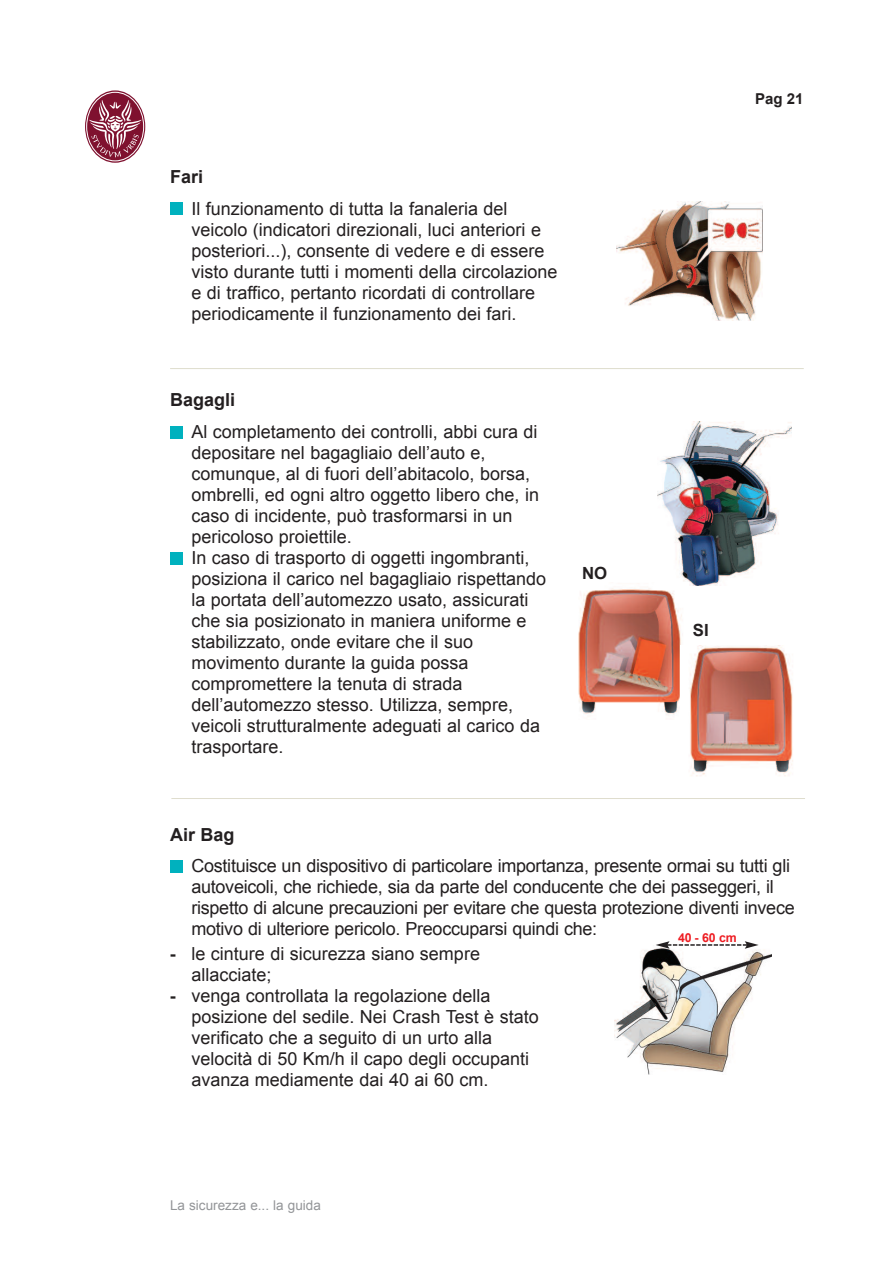
<style>
.page{position:relative;width:893px;height:1263px;background:#fff}
.page>*{position:absolute;margin:0;border:0;box-sizing:border-box;transform-origin:0 0}
.t1{font:18px/21px "Arial";color:#231f20}
.t2{font:700 18px "Arial";color:#231f20}
.t3{font:700 16.8px "Arial";color:#231f20}
.t4{font:700 15px "Arial";color:#231f20}
.t5{font:13.5px "Arial";color:#939598}
.t6{font:700 12.3px "Arial";color:#ee1d23}
.s1{font-weight:700}
</style>
<div class="page">
<img style="left:615px;top:948px;width:156px;height:127px">
<div style="left:170px;top:860px;width:12px;height:12px;background:#00b1be"></div>
<svg style="left:656px;top:941px;width:103px;height:8px"></svg>
<svg style="left:86px;top:92px;width:58px;height:69px"></svg>
<img style="left:617px;top:202px;width:145px;height:118px">
<hr style="left:170px;top:368px;width:634px;height:1px;background:#dfddce">
<img style="left:658px;top:422px;width:133px;height:163px">
<img style="left:578px;top:582px;width:110px;height:135px">
<div style="left:170px;top:426px;width:12px;height:12px;background:#00b1be"></div>
<div style="left:170px;top:552px;width:12px;height:12px;background:#00b1be"></div>
<div style="left:170px;top:203px;width:12px;height:12px;background:#00b1be"></div>
<img style="left:681px;top:646px;width:112px;height:130px">
<hr style="left:171px;top:798px;width:634px;height:1px;background:#dfddce">
<p class="t2" style="left:170px;top:167px;width:35px">Fari</p>
<p class="t1" style="left:191px;top:198px;width:368px">Il funzionamento di tutta la fanaleria del veicolo (indicatori direzionali, luci anteriori e posteriori...), consente di vedere e di essere visto durante tutti i momenti della circolazione e di traffico, pertanto ricordati di controllare periodicamente il funzionamento dei fari.</p>
<p class="t2" style="left:170px;top:390px;width:67px">Bagagli</p>
<p class="t1" style="left:191px;top:421px;width:356px">Al completamento dei controlli, abbi cura di depositare nel bagagliaio dell’auto e, comunque, al di fuori dell’abitacolo, borsa, ombrelli, ed ogni altro oggetto libero che, in caso di incidente, può trasformarsi in un pericoloso proiettile.<br>In caso di trasporto di oggetti ingombranti, posiziona il carico nel bagagliaio rispettando la portata dell’automezzo usato, assicurati che sia posizionato in maniera uniforme e stabilizzato, onde evitare che il suo movimento durante la guida possa compromettere la tenuta di strada dell’automezzo stesso. Utilizza, sempre, veicoli strutturalmente adeguati al carico da trasportare.</p>
<p class="t3" style="left:582px;top:563px;width:27px">NO</p>
<p class="t4" style="left:755px;top:91px;width:50px">Pag 21</p>
<p class="t3" style="left:693px;top:621px;width:17px">SI</p>
<p class="t2" style="left:170px;top:824px;width:66px">Air Bag</p>
<p class="t1" style="left:191px;top:855px;width:605px">Costituisce un dispositivo di particolare importanza, presente ormai su tutti gli autoveicoli, che richiede, sia da parte del conducente che dei passeggeri, il rispetto di alcune precauzioni per evitare che questa protezione diventi invece motivo di ulteriore pericolo. Preoccuparsi quindi che:</p>
<p class="t1" style="left:191px;top:943px;width:290px;text-indent:-21px"><span class="s1">-</span> le cinture di sicurezza siano sempre allacciate;</p>
<p class="t1" style="left:191px;top:985px;width:349px;text-indent:-21px"><span class="s1">-</span> venga controllata la regolazione della posizione del sedile. Nei Crash Test è stato verificato che a seguito di un urto alla velocità di 50 Km/h il capo degli occupanti avanza mediamente dai 40 ai 60 cm.</p>
<p class="t6" style="left:678px;top:931px;width:60px">40 - 60 cm</p>
<p class="t5" style="left:170px;top:1197px;width:152px">La sicurezza e... la guida</p>
</div>
